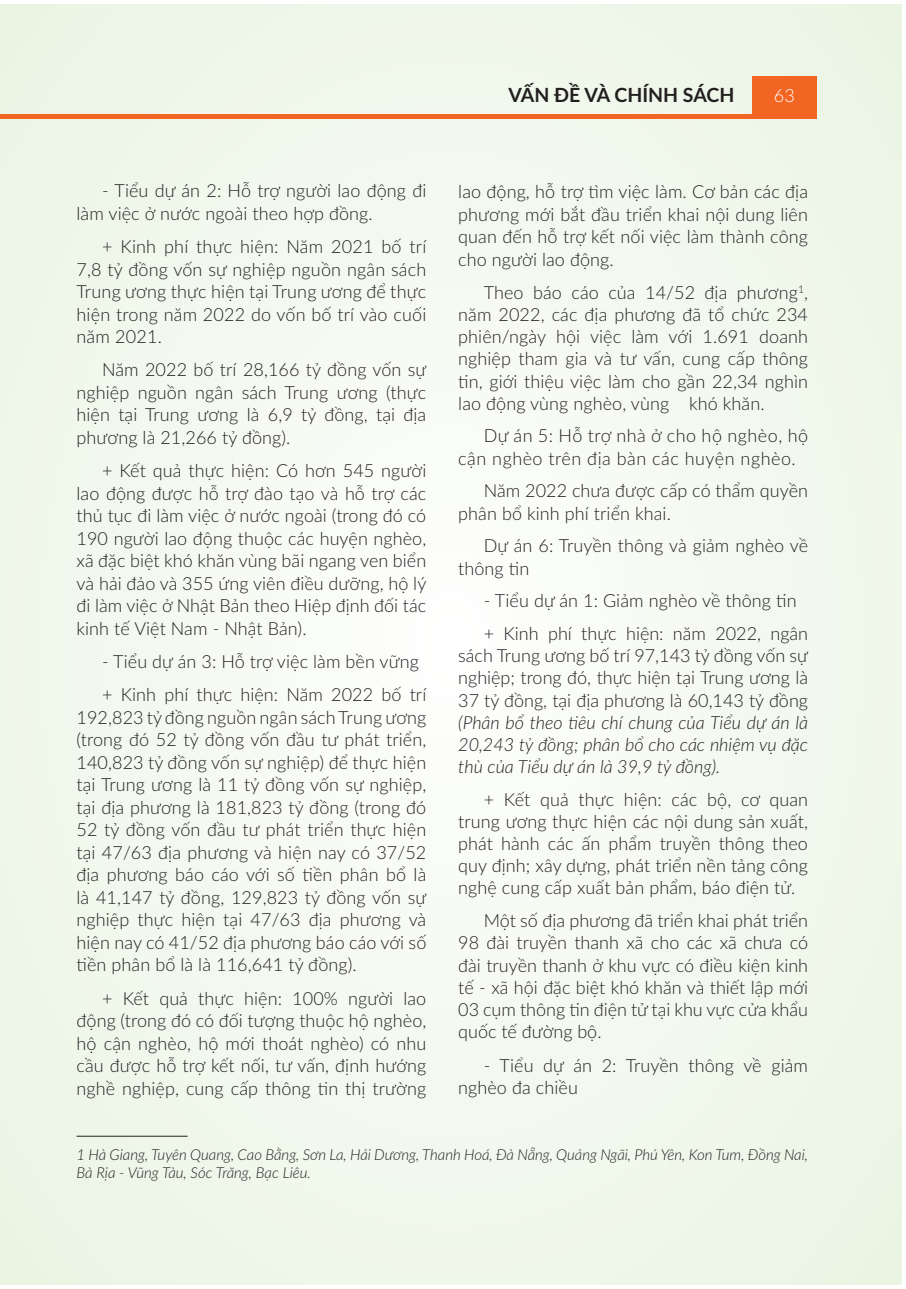
<style>
.page{position:relative;width:906px;height:1289px;background:#fff}
.page>*{position:absolute;margin:0;border:0;box-sizing:border-box;transform-origin:0 0}
.t1{font:700 19.5px "Lato";color:#231f20}
.t2{font:300 18px/22.5px "Lato";letter-spacing:.005em;color:#231f20;text-align:justify}
.t3{font:italic 300 18px/22.2px "Lato";color:#231f20;text-align:justify}
.t4{font:300 18px/22.2px "Lato";letter-spacing:.03em;color:#231f20}
.t5{font:300 18px "Lato";color:#fff}
.t6{font:italic 300 15px/18px "Lato";color:#231f20}
</style>
<div class="page">
<div style="left:0;top:4px;width:901px;height:1280px;background:#f2f8ee"></div>
<div style="left:752px;top:76px;width:64px;height:43px;background:#f26522"></div>
<hr style="left:0;top:115px;width:752px;height:4px;background:#f26522">
<hr style="left:77px;top:1135px;width:111px;height:1px;background:#231f20">
<p class="t2" style="left:77px;top:179px;width:351px;text-indent:26px">- Tiểu dự án 2: Hỗ trợ người lao động đi làm việc ở nước ngoài theo hợp đồng.</p>
<p class="t2" style="left:77px;top:235px;width:351px;text-indent:26px">+ Kinh phí thực hiện: Năm 2021 bố trí 7,8 tỷ đồng vốn sự nghiệp nguồn ngân sách Trung ương thực hiện tại Trung ương để thực hiện trong năm 2022 do vốn bố trí vào cuối năm 2021.</p>
<p class="t2" style="left:77px;top:358px;width:351px;text-indent:26px">Năm 2022 bố trí 28,166 tỷ đồng vốn sự nghiệp nguồn ngân sách Trung ương (thực hiện tại Trung ương là 6,9 tỷ đồng, tại địa phương là 21,266 tỷ đồng).</p>
<p class="t2" style="left:77px;top:459px;width:351px;text-indent:26px">+ Kết quả thực hiện: Có hơn 545 người lao động được hỗ trợ đào tạo và hỗ trợ các thủ tục đi làm việc ở nước ngoài (trong đó có 190 người lao động thuộc các huyện nghèo, xã đặc biệt khó khăn vùng bãi ngang ven biển và hải đảo và 355 ứng viên điều dưỡng, hộ lý đi làm việc ở Nhật Bản theo Hiệp định đối tác kinh tế Việt Nam - Nhật Bản).</p>
<p class="t2" style="left:102px;top:644px;width:326px;line-height:33.2px">- Tiểu dự án 3: Hỗ trợ việc làm bền vững + Kinh phí thực hiện: Năm 2022 bố trí</p>
<p class="t2" style="left:77px;top:705px;width:351px">192,823 tỷ đồng nguồn ngân sách Trung ương (trong đó 52 tỷ đồng vốn đầu tư phát triển, 140,823 tỷ đồng vốn sự nghiệp) để thực hiện tại Trung ương là 11 tỷ đồng vốn sự nghiệp, tại địa phương là 181,823 tỷ đồng (trong đó 52 tỷ đồng vốn đầu tư phát triển thực hiện tại 47/63 địa phương và hiện nay có 37/52 địa phương báo cáo với số tiền phân bổ là là 41,147 tỷ đồng, 129,823 tỷ đồng vốn sự nghiệp thực hiện tại 47/63 địa phương và hiện nay có 41/52 địa phương báo cáo với số tiền phân bổ là là 116,641 tỷ đồng).</p>
<p class="t2" style="left:77px;top:986px;width:351px;text-indent:26px">+ Kết quả thực hiện: 100% người lao động (trong đó có đối tượng thuộc hộ nghèo, hộ cận nghèo, hộ mới thoát nghèo) có nhu cầu được hỗ trợ kết nối, tư vấn, định hướng nghề nghiệp, cung cấp thông tin thị trường</p>
<p class="t1" style="left:508px;top:80px;width:227px">VẤN ĐỀ VÀ CHÍNH SÁCH</p>
<p class="t5" style="left:774px;top:83px;width:22px">63</p>
<p class="t2" style="left:458px;top:179px;width:351px;line-height:23px">lao động, hỗ trợ tìm việc làm. Cơ bản các địa phương mới bắt đầu triển khai nội dung liên quan đến hỗ trợ kết nối việc làm thành công cho người lao động.</p>
<p class="t2" style="left:458px;top:281px;width:351px;line-height:22px;text-indent:26px">Theo báo cáo của 14/52 địa phương<sup>1</sup>, năm 2022, các địa phương đã tổ chức 234 phiên/ngày hội việc làm với 1.691 doanh nghiệp tham gia và tư vấn, cung cấp thông tin, giới thiệu việc làm cho gần 22,34 nghìn lao động vùng nghèo, vùng khó khăn.</p>
<p class="t4" style="left:458px;top:424px;width:351px;text-indent:26px">Dự án 5: Hỗ trợ nhà ở cho hộ nghèo, hộ cận nghèo trên địa bàn các huyện nghèo.</p>
<p class="t2" style="left:458px;top:479px;width:351px;text-indent:26px">Năm 2022 chưa được cấp có thẩm quyền phân bổ kinh phí triển khai.</p>
<p class="t2" style="left:458px;top:534px;width:351px;text-indent:26px">Dự án 6: Truyền thông và giảm nghèo về thông tin</p>
<p class="t2" style="left:484px;top:583px;width:326px;line-height:32.8px">- Tiểu dự án 1: Giảm nghèo về thông tin + Kinh phí thực hiện: năm 2022, ngân</p>
<p class="t2" style="left:458px;top:644px;width:351px">sách Trung ương bố trí 97,143 tỷ đồng vốn sự nghiệp; trong đó, thực hiện tại Trung ương là 37 tỷ đồng, tại địa phương là 60,143 tỷ đồng</p>
<p class="t3" style="left:458px;top:710px;width:351px">(Phân bổ theo tiêu chí chung của Tiểu dự án là 20,243 tỷ đồng; phân bổ cho các nhiệm vụ đặc thù của Tiểu dự án là 39,9 tỷ đồng).</p>
<p class="t2" style="left:458px;top:787px;width:351px;text-indent:26px">+ Kết quả thực hiện: các bộ, cơ quan trung ương thực hiện các nội dung sản xuất, phát hành các ấn phẩm truyền thông theo quy định; xây dựng, phát triển nền tảng công nghệ cung cấp xuất bản phẩm, báo điện tử.</p>
<p class="t2" style="left:458px;top:909px;width:351px;text-indent:26px">Một số địa phương đã triển khai phát triển 98 đài truyền thanh xã cho các xã chưa có đài truyền thanh ở khu vực có điều kiện kinh tế - xã hội đặc biệt khó khăn và thiết lập mới 03 cụm thông tin điện tử tại khu vực cửa khẩu quốc tế đường bộ.</p>
<p class="t2" style="left:458px;top:1052px;width:351px;line-height:23px;text-indent:26px">- Tiểu dự án 2: Truyền thông về giảm nghèo đa chiều</p>
<p class="t6" style="left:77px;top:1144px;width:733px">1 Hà Giang, Tuyên Quang, Cao Bằng, Sơn La, Hải Dương, Thanh Hoá, Đà Nẵng, Quảng Ngãi, Phú Yên, Kon Tum, Đồng Nai,<br>Bà Rịa - Vũng Tàu, Sóc Trăng, Bạc Liêu.</p>
</div>
